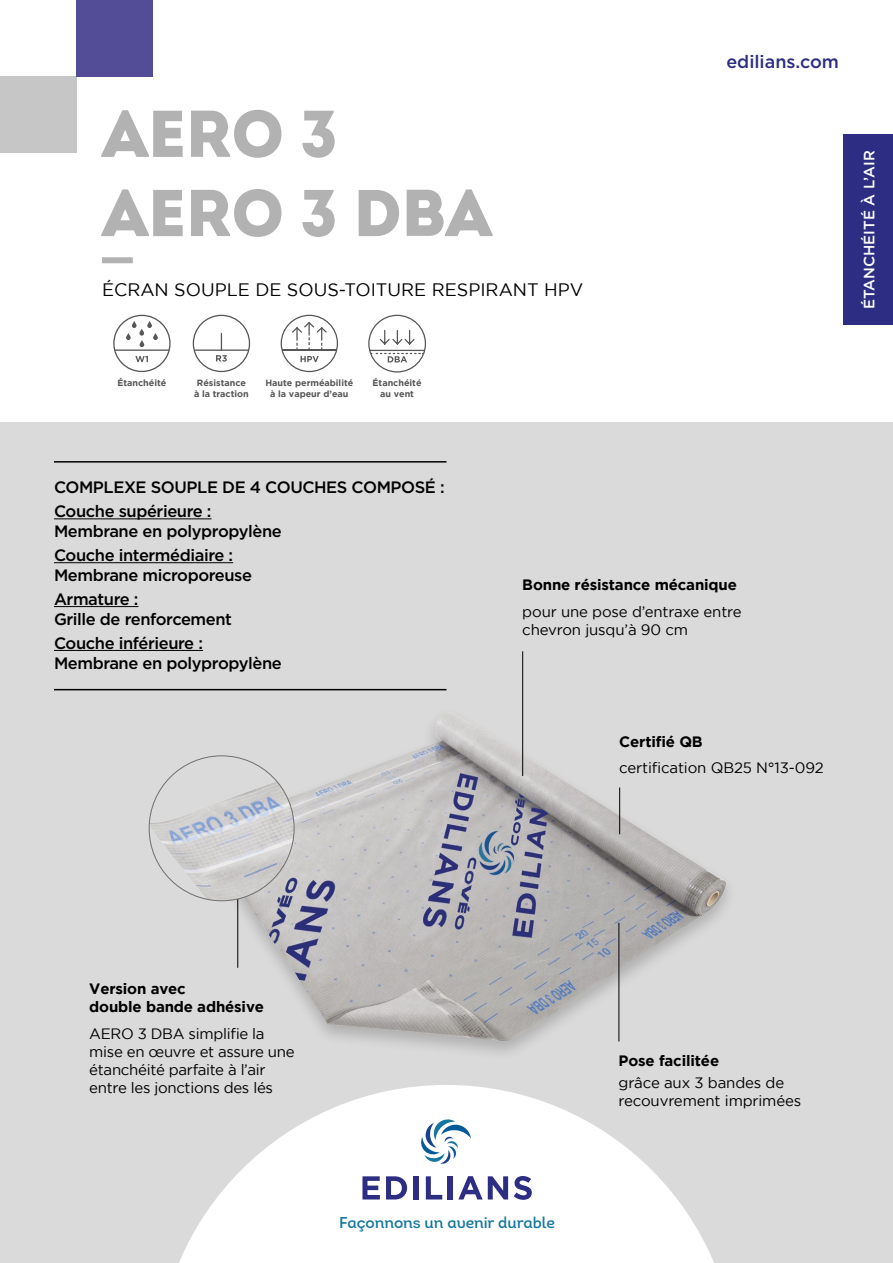
<style>
.page{position:relative;width:893px;height:1263px;background:#fff}
.page>*{position:absolute;margin:0;border:0;box-sizing:border-box;transform-origin:0 0}
.t1{font:900 66px/79.2px "Intro";color:#b3b2b2}
.t2{font:18px "Gotham";color:#000}
.t3{font:500 18px "Gotham";color:#2d2e83}
.t4{font:500 16.5px/24px "Gotham";letter-spacing:-.025em;color:#000}
.t5{font:15.75px "Intro Regular Alt";letter-spacing:-.005em;color:#15779d}
.t6{font:15px/18px "Gotham";letter-spacing:-.02em;color:#000}
.t7{font:700 15px/18px "Gotham";letter-spacing:-.01em;color:#000}
.t8{font:500 15px "Gotham";color:#fff}
.t9{font:700 9px/10.8px "Gotham";color:#585757;text-align:center}
</style>
<div class="page">
<div style="left:0;top:422px;width:893px;height:841px;background:#dadada"></div>
<div style="left:102px;top:257px;width:31px;height:6px;background:#b3b2b2"></div>
<div style="left:0;top:77px;width:77px;height:76px;background:#c6c6c6"></div>
<div style="left:77px;top:0;width:76px;height:77px;background:#534c97"></div>
<img style="left:194px;top:712px;width:534px;height:330px">
<hr style="left:54px;top:518px;width:158px;height:1px;background:#000">
<hr style="left:54px;top:562px;width:179px;height:1px;background:#000">
<hr style="left:54px;top:606px;width:84px;height:1px;background:#000">
<hr style="left:54px;top:650px;width:149px;height:1px;background:#000">
<hr style="left:54px;top:689px;width:392px;height:1px;background:#000">
<hr style="left:54px;top:461px;width:392px;height:2px;background:#000">
<hr style="left:237px;top:853px;width:1px;height:115px;background:#000">
<div style="left:193px;top:315px;width:57px;height:57px;border:1px solid #585757;border-radius:50%"></div>
<hr style="left:194px;top:349px;width:54px;height:2px;background:#585757">
<svg style="left:216px;top:333px;width:11px;height:29px"></svg>
<div style="left:113px;top:315px;width:58px;height:57px;border:1px solid #585757;border-radius:50%"></div>
<svg style="left:135px;top:356px;width:13px;height:6px"></svg>
<svg style="left:126px;top:321px;width:32px;height:26px"></svg>
<hr style="left:115px;top:349px;width:54px;height:2px;background:#585757">
<svg style="left:281px;top:315px;width:57px;height:57px"></svg>
<svg style="left:368px;top:314px;width:58px;height:59px"></svg>
<div style="left:844px;top:134px;width:49px;height:191px;background:#2d2e83"></div>
<img style="left:149px;top:781px;width:145px;height:120px">
<hr style="left:522px;top:651px;width:1px;height:125px;background:#000">
<hr style="left:619px;top:787px;width:1px;height:47px;background:#000">
<hr style="left:618px;top:923px;width:1px;height:118px;background:#000">
<svg style="left:179px;top:1085px;width:535px;height:178px;fill:#fff"></svg>
<svg style="left:420px;top:1118px;width:51px;height:46px;background:#c5d8e5"></svg>
<svg style="left:362px;top:1176px;width:18px;height:23px"></svg>
<svg style="left:386px;top:1176px;width:21px;height:23px"></svg>
<div style="left:413px;top:1176px;width:5px;height:23px;background:#2d2e83"></div>
<svg style="left:426px;top:1176px;width:16px;height:23px"></svg>
<div style="left:448px;top:1176px;width:5px;height:23px;background:#2d2e83"></div>
<svg style="left:458px;top:1176px;width:50px;height:23px"></svg>
<svg style="left:514px;top:1176px;width:18px;height:24px"></svg>
<h1 class="t1" style="left:102px;top:93px;width:391px">AERO 3<br>AERO 3 DBA</h1>
<p class="t2" style="left:102px;top:280px;width:483px">ÉCRAN SOUPLE DE SOUS-TOITURE RESPIRANT HPV</p>
<p class="t9" style="left:117px;top:377px;width:50px">Étanchéité</p>
<p class="t9" style="left:265px;top:377px;width:89px">Haute perméabilité à la vapeur d’eau</p>
<p class="t9" style="left:373px;top:377px;width:50px">Étanchéité au vent</p>
<p class="t9" style="left:194px;top:377px;width:56px">Résistance à la traction</p>
<p class="t3" style="left:726px;top:50px;width:114px">edilians.com</p>
<p class="t8" style="left:859px;top:309px;width:160px;rotate:-90deg">ÉTANCHÉITÉ À L’AIR</p>
<p class="t4" style="left:54px;top:475px;width:392px">COMPLEXE SOUPLE DE 4 COUCHES COMPOSÉ :<br>Couche supérieure :</p>
<p class="t4" style="left:54px;top:519px;width:229px">Membrane en polypropylène<br>Couche intermédiaire :</p>
<p class="t4" style="left:54px;top:563px;width:200px">Membrane microporeuse<br>Armature :</p>
<p class="t4" style="left:54px;top:607px;width:180px">Grille de renforcement<br>Couche inférieure :</p>
<p class="t4" style="left:54px;top:650px;width:229px">Membrane en polypropylène</p>
<p class="t7" style="left:522px;top:576px;width:216px">Bonne résistance mécanique</p>
<p class="t6" style="left:522px;top:602px;width:221px">pour une pose d’entraxe entre chevron jusqu’à 90 cm</p>
<p class="t7" style="left:619px;top:732px;width:85px">Certifié QB</p>
<p class="t6" style="left:619px;top:758px;width:206px">certification QB25 N°13-092</p>
<p class="t7" style="left:89px;top:979px;width:176px">Version avec<br>double bande adhésive</p>
<p class="t6" style="left:89px;top:1024px;width:207px">AERO 3 DBA simplifie la mise en œuvre et assure une étanchéité parfaite à l’air entre les jonctions des lés</p>
<p class="t5" style="left:339px;top:1213px;width:217px">Façonnons un avenir durable</p>
<p class="t7" style="left:618px;top:1051px;width:102px">Pose facilitée</p>
<p class="t6" style="left:618px;top:1073px;width:184px">grâce aux 3 bandes de recouvrement imprimées</p>
</div>
